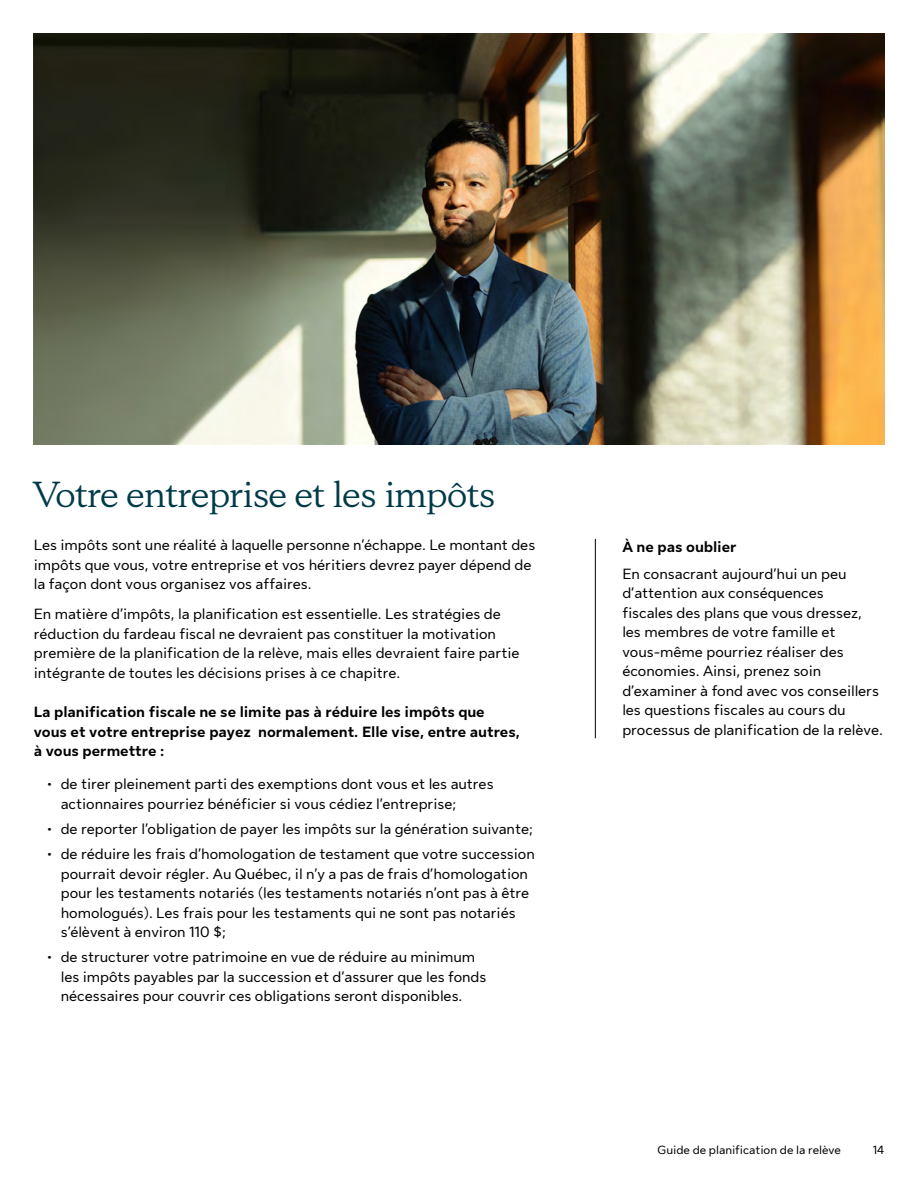
<style>
.page{position:relative;width:918px;height:1188px;background:#fff}
.page>*{position:absolute;margin:0;border:0;box-sizing:border-box;transform-origin:0 0}
.t1{font:36px "Sun Life New Display";color:#003b49}
.t2{font:15px/19.5px "Sun Life New Text";color:#000}
.t3{font:700 15px/19.5px "Sun Life New Text";color:#000}
.t4{font:12px "Sun Life New Text";color:#000}
</style>
<div class="page">
<img style="left:34px;top:34px;width:850px;height:410px">
<hr style="left:595px;top:539px;width:1px;height:199px;background:#000">
<h1 class="t1" style="left:34px;top:470px;width:463px">Votre entreprise et les impôts</h1>
<p class="t2" style="left:34px;top:534px;width:503px">Les impôts sont une réalité à laquelle personne n’échappe. Le montant des impôts que vous, votre entreprise et vos héritiers devrez payer dépend de la façon dont vous organisez vos affaires.</p>
<p class="t2" style="left:34px;top:603px;width:487px">En matière d’impôts, la planification est essentielle. Les stratégies de réduction du fardeau fiscal ne devraient pas constituer la motivation première de la planification de la relève, mais elles devraient faire partie intégrante de toutes les décisions prises à ce chapitre.</p>
<p class="t3" style="left:34px;top:701px;width:488px">La planification fiscale ne se limite pas à réduire les impôts que vous et votre entreprise payez normalement. Elle vise, entre autres, à vous permettre :</p>
<p class="t2" style="left:61px;top:773px;width:434px;text-indent:-14px">• de tirer pleinement parti des exemptions dont vous et les autres actionnaires pourriez bénéficier si vous cédiez l’entreprise;</p>
<p class="t2" style="left:47px;top:818px;width:487px">• de reporter l’obligation de payer les impôts sur la génération suivante;</p>
<p class="t2" style="left:61px;top:843px;width:476px;text-indent:-14px">• de réduire les frais d’homologation de testament que votre succession pourrait devoir régler. Au Québec, il n’y a pas de frais d’homologation pour les testaments notariés (les testaments notariés n’ont pas à être homologués). Les frais pour les testaments qui ne sont pas notariés s’élèvent à environ 110 $;</p>
<p class="t2" style="left:61px;top:946px;width:427px;text-indent:-14px">• de structurer votre patrimoine en vue de réduire au minimum les impôts payables par la succession et d’assurer que les fonds nécessaires pour couvrir ces obligations seront disponibles.</p>
<p class="t3" style="left:622px;top:537px;width:116px">À ne pas oublier</p>
<p class="t2" style="left:622px;top:563px;width:262px">En consacrant aujourd’hui un peu d’attention aux conséquences<br>fiscales des plans que vous dressez, les membres de votre famille et vous-même pourriez réaliser des économies. Ainsi, prenez soin d’examiner à fond avec vos conseillers les questions fiscales au cours du processus de planification de la relève.</p>
<p class="t4" style="left:657px;top:1142px;width:185px">Guide de planification de la relève</p>
<p class="t4" style="left:873px;top:1142px;width:13px">14</p>
</div>
